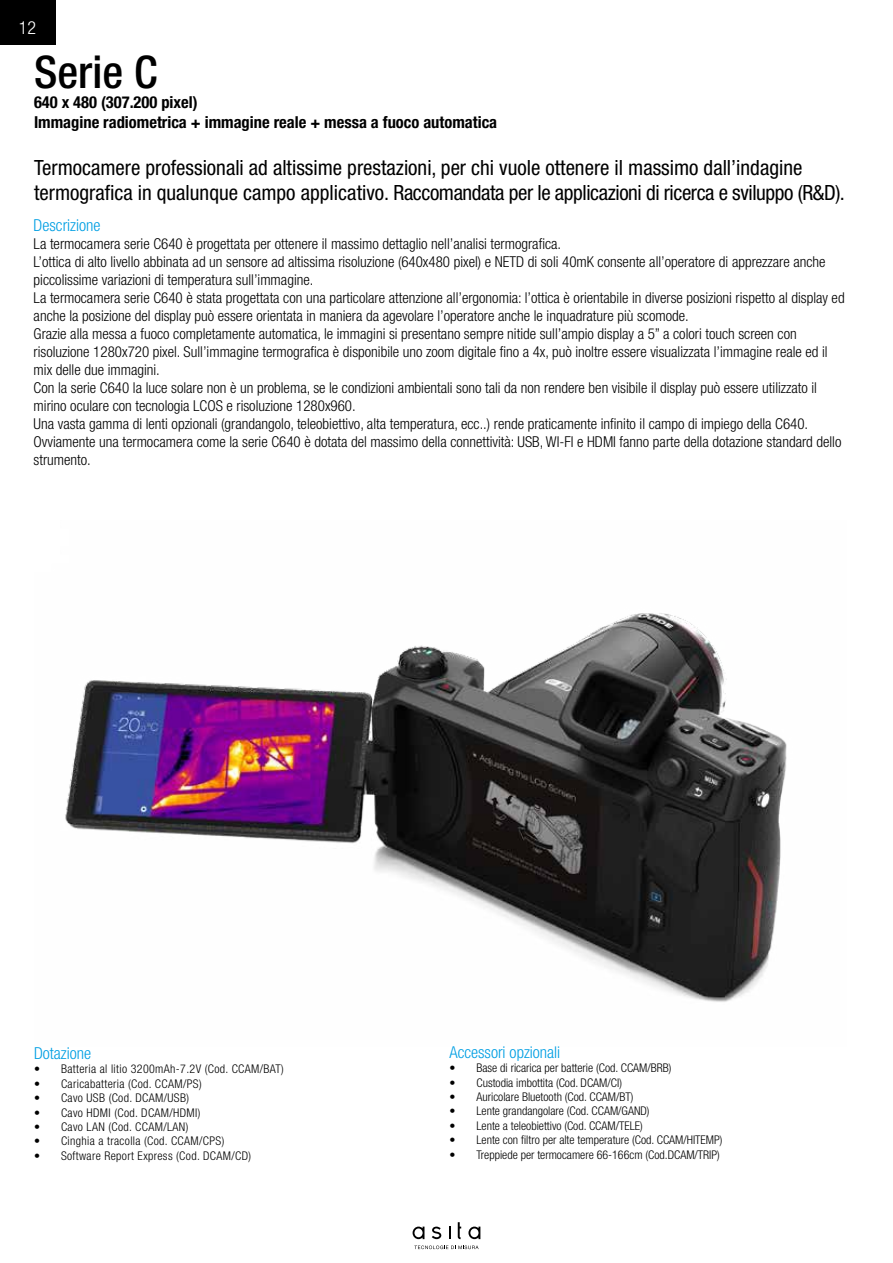
<style>
.page{position:relative;width:893px;height:1263px;background:#fff}
.page>*{position:absolute;margin:0;border:0;box-sizing:border-box;transform-origin:0 0}
.t1{font:500 condensed 45px "Helvetica Neue LT Std";color:#000}
.t2{font:condensed 21px/25.2px "Helvetica Neue LT Std";color:#000}
.t3{font:300 condensed 18px "Helvetica Neue LT Std";color:#fff}
.t4{font:700 condensed 16.5px/19.8px "Helvetica Neue LT Std";color:#000}
.t5{font:300 condensed 16.5px "Helvetica Neue LT Std";color:#009fe3}
.t6{font:300 condensed 15px/18px "Helvetica Neue LT Std";color:#000}
.t7{font:300 condensed 12px "Helvetica Neue LT Std";color:#000}
.t8{font:300 condensed 12px "Helvetica Neue LT Std";letter-spacing:.03em;color:#000}
</style>
<div class="page">
<div style="left:0;top:0;width:55px;height:44px;background:#000"></div>
<svg style="left:413px;top:1226px;width:11px;height:13px"></svg>
<svg style="left:432px;top:1226px;width:9px;height:13px"></svg>
<svg style="left:449px;top:1226px;width:1px;height:13px"></svg>
<svg style="left:458px;top:1222px;width:3px;height:17px"></svg>
<svg style="left:468px;top:1226px;width:12px;height:13px"></svg>
<svg style="left:414px;top:1245px;width:65px;height:4px"></svg>
<img style="left:65px;top:613px;width:722px;height:389px">
<p class="t3" style="left:19px;top:17px;width:19px">12</p>
<h1 class="t1" style="left:34px;top:45px;width:125px">Serie C</h1>
<p class="t4" style="left:34px;top:92px;width:465px">640 x 480 (307.200 pixel)<br>Immagine radiometrica + immagine reale + messa a fuoco automatica</p>
<h2 class="t2" style="left:34px;top:154px;width:812px">Termocamere professionali ad altissime prestazioni, per chi vuole ottenere il massimo dall’indagine termografica in qualunque campo applicativo. Raccomandata per le applicazioni di ricerca e sviluppo (R&amp;D).</h2>
<p class="t5" style="left:34px;top:215px;width:68px">Descrizione</p>
<p class="t6" style="left:34px;top:234px;width:812px">La termocamera serie C640 è progettata per ottenere il massimo dettaglio nell’analisi termografica.<br>L’ottica di alto livello abbinata ad un sensore ad altissima risoluzione (640x480 pixel) e NETD di soli 40mK consente all’operatore di apprezzare anche piccolissime variazioni di temperatura sull’immagine.<br>La termocamera serie C640 è stata progettata con una particolare attenzione all’ergonomia: l’ottica è orientabile in diverse posizioni rispetto al display ed anche la posizione del display può essere orientata in maniera da agevolare l’operatore anche le inquadrature più scomode.<br>Grazie alla messa a fuoco completamente automatica, le immagini si presentano sempre nitide sull’ampio display a 5” a colori touch screen con risoluzione 1280x720 pixel. Sull’immagine termografica è disponibile uno zoom digitale fino a 4x, può inoltre essere visualizzata l’immagine reale ed il mix delle due immagini.<br>Con la serie C640 la luce solare non è un problema, se le condizioni ambientali sono tali da non rendere ben visibile il display può essere utilizzato il mirino oculare con tecnologia LCOS e risoluzione 1280x960.<br>Una vasta gamma di lenti opzionali (grandangolo, teleobiettivo, alta temperatura, ecc..) rende praticamente infinito il campo di impiego della C640.<br>Ovviamente una termocamera come la serie C640 è dotata del massimo della connettività: USB, WI-FI e HDMI fanno parte della dotazione standard dello strumento.</p>
<p class="t5" style="left:34px;top:1044px;width:59px">Dotazione</p>
<p class="t8" style="left:34px;top:1062px;width:251px">• Batteria al litio 3200mAh-7.2V (Cod. CCAM/BAT)</p>
<p class="t8" style="left:34px;top:1077px;width:169px">• Caricabatteria (Cod. CCAM/PS)</p>
<p class="t8" style="left:34px;top:1091px;width:157px">• Cavo USB (Cod. DCAM/USB)</p>
<p class="t8" style="left:34px;top:1105px;width:168px">• Cavo HDMI (Cod. DCAM/HDMI)</p>
<p class="t8" style="left:34px;top:1120px;width:156px">• Cavo LAN (Cod. CCAM/LAN)</p>
<p class="t8" style="left:34px;top:1134px;width:192px">• Cinghia a tracolla (Cod. CCAM/CPS)</p>
<p class="t8" style="left:34px;top:1149px;width:219px">• Software Report Express (Cod. DCAM/CD)</p>
<p class="t5" style="left:449px;top:1042px;width:112px">Accessori opzionali</p>
<p class="t7" style="left:449px;top:1061px;width:224px">• Base di ricarica per batterie (Cod. CCAM/BRB)</p>
<p class="t7" style="left:449px;top:1075px;width:174px">• Custodia imbottita (Cod. DCAM/CI)</p>
<p class="t7" style="left:449px;top:1090px;width:186px">• Auricolare Bluetooth (Cod. CCAM/BT)</p>
<p class="t7" style="left:449px;top:1104px;width:202px">• Lente grandangolare (Cod. CCAM/GAND)</p>
<p class="t7" style="left:449px;top:1118px;width:195px">• Lente a teleobiettivo (Cod. CCAM/TELE)</p>
<p class="t7" style="left:449px;top:1133px;width:275px">• Lente con filtro per alte temperature (Cod. CCAM/HITEMP)</p>
<p class="t7" style="left:449px;top:1147px;width:272px">• Treppiede per termocamere 66-166cm (Cod.DCAM/TRIP)</p>
</div>
